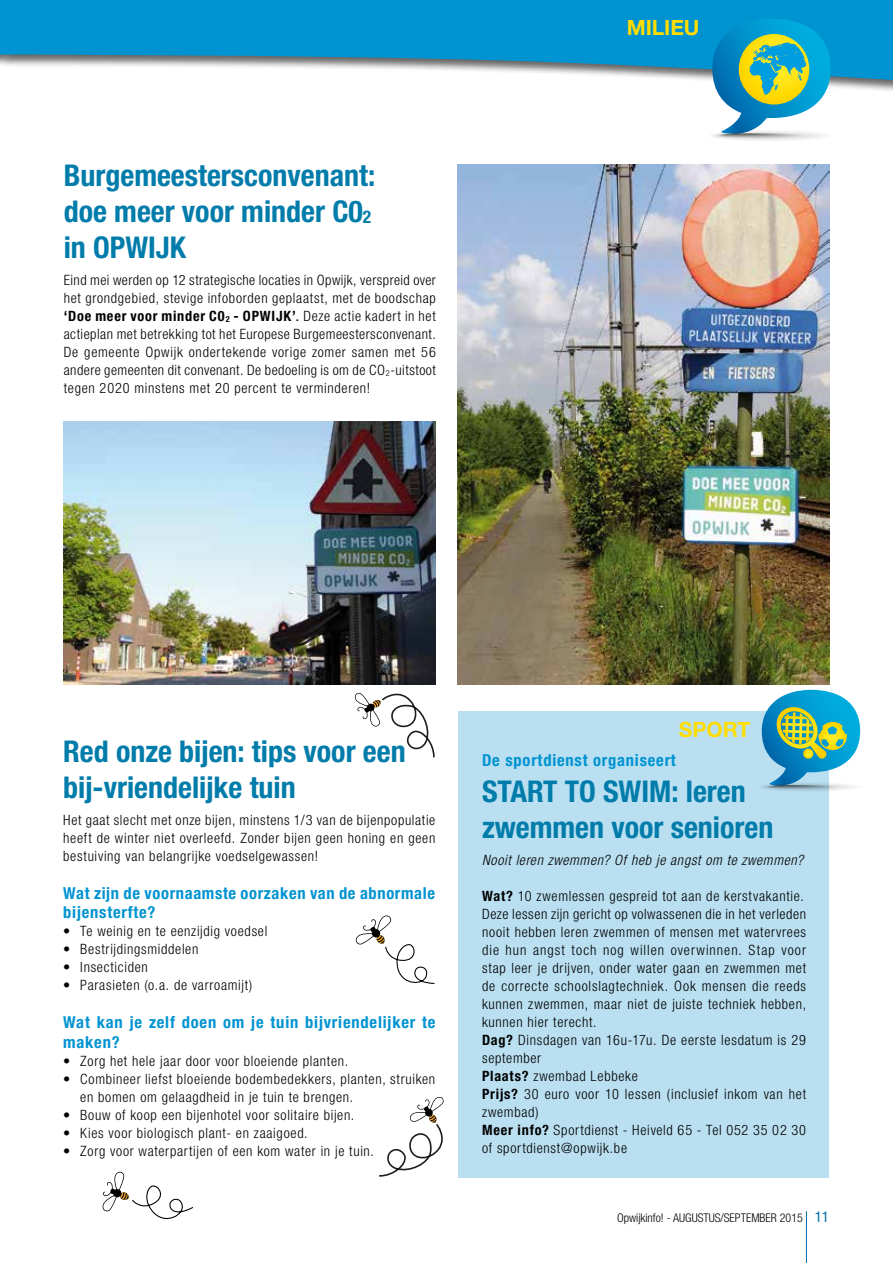
<style>
.page{position:relative;width:893px;height:1263px;background:#fff}
.page>*{position:absolute;margin:0;border:0;box-sizing:border-box;transform-origin:0 0}
.t1{font:700 condensed 30px/36px "Helvetica Neue LT Std";color:#007cab}
.t2{font:700 21px "Helvetica Neue LT Std";letter-spacing:-.005em;color:#fd0}
.t3{font:700 condensed 16.5px/19.8px "Helvetica Neue LT Std";letter-spacing:.05em;color:#0093d1}
.t4{font:300 condensed 14.25px/18px "Helvetica Neue LT Std";letter-spacing:.05em;color:#000;text-align:justify}
.t5{font:italic 300 condensed 14.25px "Helvetica Neue LT Std";letter-spacing:.05em;color:#000}
.t6{font:300 condensed 12px "Helvetica Neue LT Std";color:#000}
.s1{font-size:17.55px}
.s2{font-weight:700}
.s3{font-weight:400;font-stretch:normal}
.s4{font-style:inherit}
.s5{font-weight:400;font-size:15px;color:#006eab}
</style>
<div class="page">
<svg style="left:0;top:0;width:893px;height:81px;background:#33a2d1"></svg>
<div style="left:710px;top:130px;width:121px;height:11px;background:#fafaf9;border-radius:50%"></div>
<div style="left:710px;top:131px;width:118px;height:10px;background:#f8f7f7;border-radius:50%"></div>
<div style="left:712px;top:131px;width:110px;height:9px;background:#f3f2f1;border-radius:50%"></div>
<div style="left:714px;top:132px;width:102px;height:8px;background:#eeedec;border-radius:50%"></div>
<div style="left:715px;top:133px;width:95px;height:6px;background:#e9e8e7;border-radius:50%"></div>
<svg style="left:712px;top:19px;width:119px;height:119px"></svg>
<img style="left:64px;top:421px;width:371px;height:263px">
<img style="left:457px;top:165px;width:372px;height:519px">
<div style="left:458px;top:711px;width:370px;height:466px;background:#b9dff1"></div>
<svg style="left:355px;top:915px;width:80px;height:69px"></svg>
<svg style="left:379px;top:1096px;width:65px;height:81px"></svg>
<svg style="left:355px;top:692px;width:80px;height:66px"></svg>
<svg style="left:102px;top:1172px;width:91px;height:48px"></svg>
<div style="left:760px;top:782px;width:100px;height:9px;background:#b6dbed;border-radius:50%"></div>
<svg style="left:762px;top:783px;width:91px;height:8px"></svg>
<div style="left:763px;top:784px;width:85px;height:6px;background:#aacddc;border-radius:50%"></div>
<div style="left:764px;top:784px;width:79px;height:6px;background:#a7cad8;border-radius:50%"></div>
<svg style="left:762px;top:690px;width:98px;height:99px"></svg>
<hr style="left:806px;top:1211px;width:1px;height:52px;background:#006eab">
<h1 class="t1" style="left:64px;top:157px;width:313px">Burgemeestersconvenant: doe meer voor minder C0<span class="s1">2 </span>in OPWIJK</h1>
<p class="t4" style="left:64px;top:271px;width:374px">Eind mei werden op 12 strategische locaties in Opwijk, verspreid over het grondgebied, stevige infoborden geplaatst, met de boodschap <span class="s2">‘Doe meer voor minder C0</span><sub>2</sub> <span class="s2">- OPWIJK’</span><span class="s3">.</span> Deze actie kadert in het actieplan met betrekking tot het Europese Burgemeestersconvenant.<br>De gemeente Opwijk ondertekende vorige zomer samen met 56 andere gemeenten dit convenant. De bedoeling is om de CO<sub>2</sub>-uitstoot tegen 2020 minstens met 20 percent te verminderen!</p>
<h2 class="t2" style="left:627px;top:15px;width:74px">MILIEU</h2>
<h1 class="t1" style="left:63px;top:733px;width:344px">Red onze bijen: tips voor een bij-vriendelijke tuin</h1>
<p class="t4" style="left:63px;top:810px;width:374px">Het gaat slecht met onze bijen, minstens 1/3 van de bijenpopulatie heeft de winter niet overleefd. Zonder bijen geen honing en geen bestuiving van belangrijke voedselgewassen!</p>
<p class="t3" style="left:63px;top:882px;width:373px">Wat zijn de voornaamste oorzaken van de abnormale bijensterfte?</p>
<p class="t4" style="left:63px;top:922px;width:206px">• Te weinig en te eenzijdig voedsel</p>
<p class="t4" style="left:63px;top:940px;width:137px">• Bestrijdingsmiddelen</p>
<p class="t4" style="left:63px;top:958px;width:86px">• Insecticiden</p>
<p class="t4" style="left:63px;top:976px;width:191px">• Parasieten (o.a. de varroamijt)</p>
<p class="t3" style="left:63px;top:1012px;width:374px">Wat kan je zelf doen om je tuin bijvriendelijker te maken?</p>
<p class="t4" style="left:63px;top:1052px;width:286px">• Zorg het hele jaar door voor bloeiende planten.</p>
<p class="t4" style="left:80px;top:1070px;width:357px;text-indent:-17px">• Combineer liefst bloeiende bodembedekkers, planten, struiken en bomen om gelaagdheid in je tuin te brengen.</p>
<p class="t4" style="left:63px;top:1106px;width:293px">• Bouw of koop een bijenhotel voor solitaire bijen.</p>
<p class="t4" style="left:63px;top:1124px;width:246px">• Kies voor biologisch plant- en zaaigoed.</p>
<p class="t4" style="left:63px;top:1142px;width:312px">• Zorg voor waterpartijen of een kom water in je tuin.</p>
<h2 class="t2" style="left:679px;top:717px;width:73px">SPORT</h2>
<p class="t3" style="left:482px;top:750px;width:195px">De sportdienst organiseert</p>
<h1 class="t1" style="left:482px;top:773px;width:293px">START TO SWIM: leren zwemmen voor senioren</h1>
<p class="t5" style="left:482px;top:852px;width:323px">Nooit leren zwemmen? Of heb je angst om te zwemmen?</p>
<p class="t4" style="left:482px;top:887px;width:326px;text-align:left"><span class="s2">Wat?</span> 10 zwemlessen gespreid tot aan de kerstvakantie.<br>Deze lessen zijn gericht op volwassenen die in het verleden nooit hebben leren zwemmen of mensen met watervrees die hun angst toch nog willen overwinnen. Stap voor stap leer je drijven, onder water gaan en zwemmen met de correcte schoolslagtechniek. Ook mensen die reeds kunnen zwemmen, maar niet de juiste techniek hebben, kunnen hier terecht.<br><span class="s2">Dag?</span> Dinsdagen van 16u-17u. De eerste lesdatum is 29 september<br><span class="s2">Plaats?</span> zwembad Lebbeke<br><span class="s2">Prijs?</span> 30 euro voor 10 lessen (inclusief inkom van het zwembad)<br><span class="s2">Meer info?</span> Sportdienst - Heiveld 65 - Tel 052 35 02 30 of sportdienst@opwijk.be</p>
<p class="t6" style="left:617px;top:1211px;width:214px"><span class="s4">Opwijkinfo! -</span> AUGUSTUS/SEPTEMBER 2015 <span class="s5">11</span></p>
</div>
